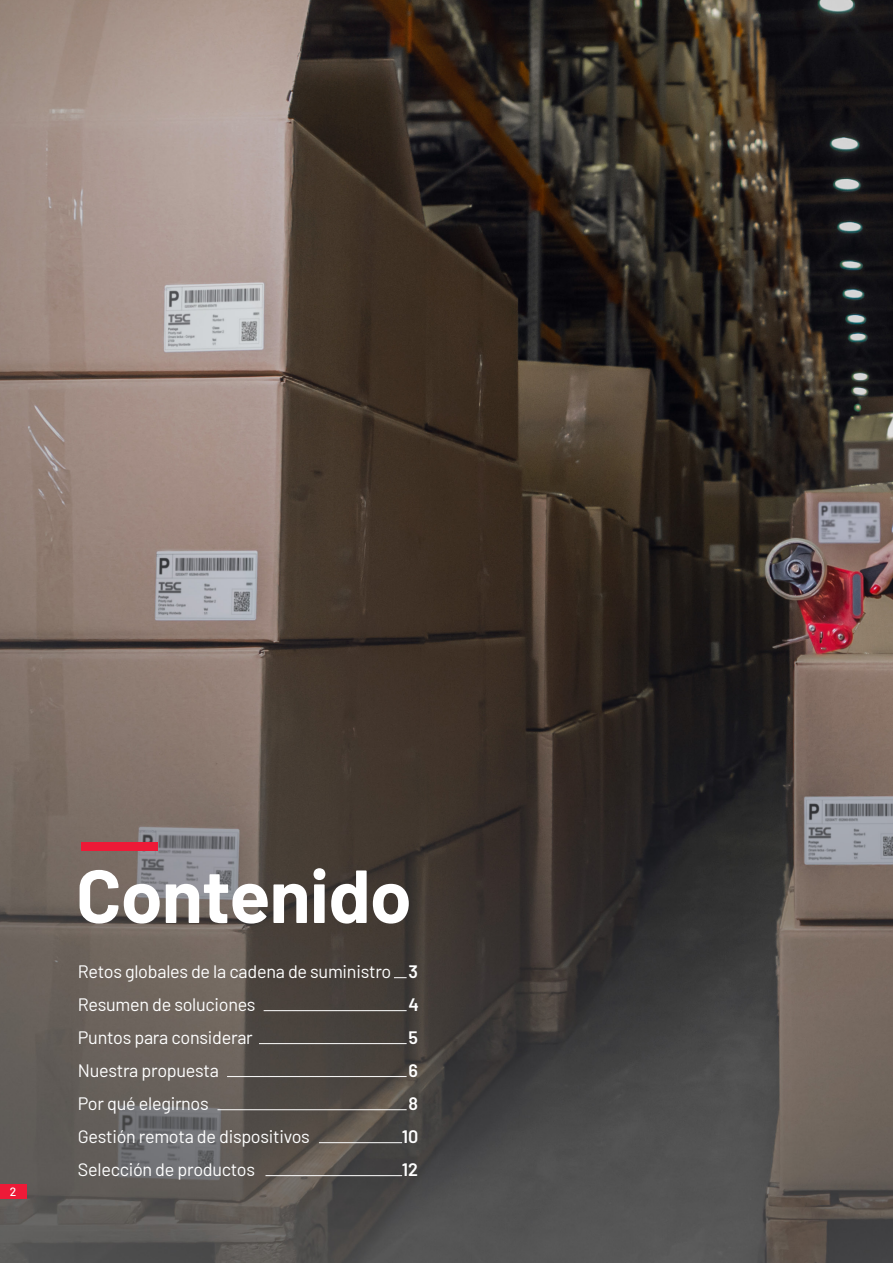
<style>
.page{position:relative;width:893px;height:1263px;background:#fff}
.page>*{position:absolute;margin:0;border:0;box-sizing:border-box;transform-origin:0 0}
.chapter_name{font:700 75px "Barlow";letter-spacing:-.01em;color:#fff}
.category{font:18px "Barlow";letter-spacing:-.015em;color:#fff}
.category-2{font:600 18px "Barlow";color:#fff}
.t1{font:500 12px "Barlow";color:#fff}
.s1{font-weight:600}
</style>
<div class="page">
<img style="left:0;top:0;width:893px;height:1263px">
<hr style="left:264px;top:1010px;width:143px;height:1px;background:#fff">
<hr style="left:259px;top:1043px;width:148px;height:1px;background:#fff">
<hr style="left:227px;top:1076px;width:180px;height:1px;background:#fff">
<hr style="left:217px;top:1109px;width:190px;height:1px;background:#fff">
<hr style="left:319px;top:1142px;width:83px;height:1px;background:#fff">
<hr style="left:265px;top:1175px;width:137px;height:1px;background:#fff">
<svg style="left:394px;top:977px;width:13px;height:1px"></svg>
<div style="left:81px;top:842px;width:77px;height:9px;background:#ed1a37"></div>
<div style="left:0;top:1184px;width:26px;height:15px;background:#ed1a37"></div>
<p class="t1" style="left:10px;top:1183px;width:8px">2</p>
<p class="chapter_name" style="left:76px;top:840px;width:337px">Contenido</p>
<p class="category" style="left:78px;top:958px;width:342px">Retos globales de la cadena de suministro <span class="s1">3</span></p>
<p class="category" style="left:78px;top:991px;width:179px">Resumen de soluciones</p>
<p class="category-2" style="left:409px;top:991px;width:12px">4</p>
<p class="category" style="left:78px;top:1024px;width:176px">Puntos para considerar</p>
<p class="category-2" style="left:409px;top:1024px;width:11px">5</p>
<p class="category" style="left:78px;top:1057px;width:143px">Nuestra propuesta</p>
<p class="category-2" style="left:409px;top:1057px;width:11px">6</p>
<p class="category" style="left:78px;top:1090px;width:132px">Por qué elegirnos</p>
<p class="category-2" style="left:409px;top:1090px;width:11px">8</p>
<p class="category" style="left:78px;top:1123px;width:234px">Gestión remota de dispositivos</p>
<p class="category-2" style="left:402px;top:1123px;width:18px">10</p>
<p class="category" style="left:78px;top:1156px;width:179px">Selección de productos</p>
<p class="category-2" style="left:402px;top:1156px;width:18px">12</p>
</div>
